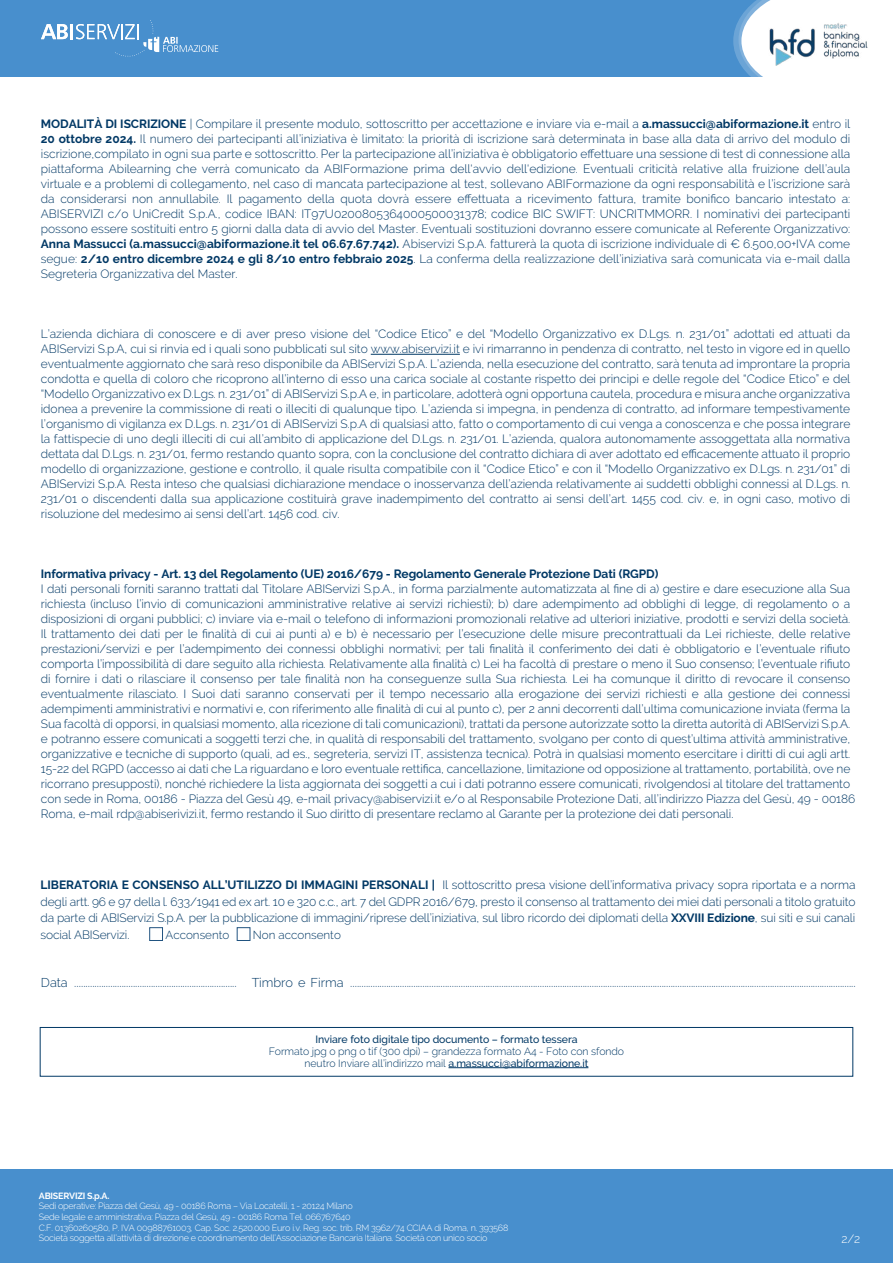
<style>
.page{position:relative;width:893px;height:1263px;background:#fff}
.page>*{position:absolute;margin:0;border:0;box-sizing:border-box;transform-origin:0 0}
.t1{font:300 12.75px "Raleway";color:#003865}
.t2{font:300 12px/15px "Raleway";letter-spacing:-.005em;color:#003865;text-align:justify}
.t3{font:700 12px "Raleway";letter-spacing:-.005em;color:#003865}
.t4{font:300 12px "Raleway";color:#fff}
.t5{font:300 11.7px "Raleway";color:#003865}
.t6{font:300 10.5px/12px "Raleway";letter-spacing:-.005em;color:#003865;text-align:center}
.t7{font:500 10.5px "Raleway";letter-spacing:-.005em;color:#003865}
.t8{font:300 9px/10.6px "Raleway";letter-spacing:-.025em;color:#fff}
.t9{font:700 9px "Raleway";letter-spacing:-.025em;color:#fff}
.s1{font-weight:700}
.s2{font-weight:500}
</style>
<div class="page">
<hr style="left:371px;top:354px;width:89px;height:1px;background:#003865">
<div style="left:0;top:1169px;width:893px;height:94px;background:#488fcd"></div>
<div style="left:40px;top:1027px;width:813px;height:50px;border:1px solid #003865"></div>
<hr style="left:448px;top:1067px;width:140px;height:1px;background:#003865">
<div style="left:0;top:0;width:892px;height:76px;background:#488fcd"></div>
<svg style="left:41px;top:20px;width:177px;height:37px"></svg>
<svg style="left:733px;top:0;width:159px;height:77px"></svg>
<img style="left:751px;top:0;width:135px;height:77px">
<div style="left:149px;top:927px;width:14px;height:14px;background:#fff;border:1px solid #215380"></div>
<div style="left:237px;top:927px;width:13px;height:14px;background:#fff;border:1px solid #215380"></div>
<p class="t2" style="left:41px;top:118px;width:811px"><span class="s1">MODALIT¿ DI ISCRIZIONE</span> | Compilare il presente modulo, sottoscritto per accettazione e inviare via e-mail a <span class="s1">a.massucci@abiformazione.it</span> entro il <span class="s1">20 ottobre 2024.</span> Il numero dei partecipanti allíiniziativa Ë limitato: la priorit‡ di iscrizione sar‡ determinata in base alla data di arrivo del modulo di iscrizione,compilato in ogni sua parte e sottoscritto. Per la partecipazione all’iniziativa è obbligatorio effettuare una sessione di test di connessione alla piattaforma Abilearning che verr‡ comunicato da ABIFormazione prima dell'avvio dell'edizione. Eventuali criticit‡ relative alla fruizione dellíaula virtuale e a problemi di collegamento, nel caso di mancata partecipazione al test, sollevano ABIFormazione da ogni responsabilit‡ e líiscrizione sar‡ da considerarsi non annullabile. Il pagamento della quota dovrà essere effettuata a ricevimento fattura, tramite bonifico bancario intestato a:<br>ABISERVIZI c/o UniCredit S.p.A., codice IBAN: IT97U0200805364000500031378; codice BIC SWIFT: UNCRITMMORR. I nominativi dei partecipanti possono essere sostituiti entro 5 giorni dalla data di avvio del Master. Eventuali sostituzioni dovranno essere comunicate al Referente Organizzativo:<br><span class="s1">Anna Massucci (a.massucci@abiformazione.it tel 06.67.67.742).</span> Abiservizi S.p.A. fatturer‡ la quota di iscrizione individuale di Ä 6.500,00+IVA come segue: <span class="s1">2/10 entro dicembre 2024 e gli 8/10 entro febbraio 2025</span>. La conferma della realizzazione dellíiniziativa sar‡ comunicata via e-mail dalla Segreteria Organizzativa del Master.</p>
<p class="t2" style="left:41px;top:328px;width:811px">Líazienda dichiara di conoscere e di aver preso visione del ìCodice Eticoî e del ìModello Organizzativo ex D.Lgs. n. 231/01î adottati ed attuati da ABIServizi S.p.A, cui si rinvia ed i quali sono pubblicati sul sito www.abiservizi.it e ivi rimarranno in pendenza di contratto, nel testo in vigore ed in quello eventualmente aggiornato che sar‡ reso disponibile da ABIServizi S.p.A. Líazienda, nella esecuzione del contratto, sar‡ tenuta ad improntare la propria condotta e quella di coloro che ricoprono allíinterno di esso una carica sociale al costante rispetto dei principi e delle regole del ìCodice Eticoî e del ìModello Organizzativo ex D.Lgs. n. 231/01î di ABIServizi S.p.A e, in particolare, adotter‡ ogni opportuna cautela, procedura e misura anche organizzativa idonea a prevenire la commissione di reati o illeciti di qualunque tipo. Líazienda si impegna, in pendenza di contratto, ad informare tempestivamente líorganismo di vigilanza ex D.Lgs. n. 231/01 di ABIServizi S.p.A di qualsiasi atto, fatto o comportamento di cui venga a conoscenza e che possa integrare la fattispecie di uno degli illeciti di cui allíambito di applicazione del D.Lgs. n. 231/01. Líazienda, qualora autonomamente assoggettata alla normativa dettata dal D.Lgs. n. 231/01, fermo restando quanto sopra, con la conclusione del contratto dichiara di aver adottato ed efficacemente attuato il proprio modello di organizzazione, gestione e controllo, il quale risulta compatibile con il ìCodice Eticoî e con il ìModello Organizzativo ex D.Lgs. n. 231/01î di ABIServizi S.p.A. Resta inteso che qualsiasi dichiarazione mendace o inosservanza dellíazienda relativamente ai suddetti obblighi connessi al D.Lgs. n.<br>231/01 o discendenti dalla sua applicazione costituir‡ grave inadempimento del contratto ai sensi dellíart. 1455 cod. civ. e, in ogni caso, motivo di risoluzione del medesimo ai sensi dellíart. 1456 cod. civ.</p>
<p class="t3" style="left:41px;top:567px;width:619px">Informativa privacy - Art. 13 del Regolamento (UE) 2016/679 - Regolamento Generale Protezione Dati (RGPD)</p>
<p class="t2" style="left:41px;top:582px;width:816px;text-align:left">I dati personali forniti saranno trattati dal Titolare ABIServizi S.p.A., in forma parzialmente automatizzata al fine di a) gestire e dare esecuzione alla Sua richiesta (incluso l’invio di comunicazioni amministrative relative ai servizi richiesti); b) dare adempimento ad obblighi di legge, di regolamento o a disposizioni di organi pubblici; c) inviare via e-mail o telefono di informazioni promozionali relative ad ulteriori iniziative, prodotti e servizi della società.<br>Il trattamento dei dati per le finalità di cui ai punti a) e b) è necessario per l’esecuzione delle misure precontrattuali da Lei richieste, delle relative prestazioni/servizi e per l’adempimento dei connessi obblighi normativi; per tali finalità il conferimento dei dati è obbligatorio e l’eventuale rifiuto comporta l’impossibilità di dare seguito alla richiesta. Relativamente alla finalità c) Lei ha facoltà di prestare o meno il Suo consenso; l’eventuale rifiuto di fornire i dati o rilasciare il consenso per tale finalità non ha conseguenze sulla Sua richiesta. Lei ha comunque il diritto di revocare il consenso eventualmente rilasciato. I Suoi dati saranno conservati per il tempo necessario alla erogazione dei servizi richiesti e alla gestione dei connessi adempimenti amministrativi e normativi e, con riferimento alle finalità di cui al punto c), per 2 anni decorrenti dall’ultima comunicazione inviata (ferma la Sua facoltà di opporsi, in qualsiasi momento, alla ricezione di tali comunicazioni), trattati da persone autorizzate sotto la diretta autorità di ABIServizi S.p.A. e potranno essere comunicati a soggetti terzi che, in qualit‡ di responsabili del trattamento, svolgano per conto di questíultima attivit‡ amministrative, organizzative e tecniche di supporto (quali, ad es., segreteria, servizi IT, assistenza tecnica). Potrà in qualsiasi momento esercitare i diritti di cui agli artt.<br>15-22 del RGPD (accesso ai dati che La riguardano e loro eventuale rettifica, cancellazione, limitazione od opposizione al trattamento, portabilità, ove ne ricorrano presupposti), nonché richiedere la lista aggiornata dei soggetti a cui i dati potranno essere comunicati, rivolgendosi al titolare del trattamento con sede in Roma, 00186 - Piazza del Ges˘ 49, e-mail privacy@abiservizi.it e/o al Responsabile Protezione Dati, allíindirizzo Piazza del Ges˘, 49 - 00186<br>Roma, e-mail rdp@abiserivizi.it, fermo restando il Suo diritto di presentare reclamo al Garante per la protezione dei dati personali.</p>
<p class="t2" style="left:40px;top:877px;width:817px;line-height:16.5px"><span class="s1">LIBERATORIA E CONSENSO ALLíUTILIZZO DI IMMAGINI PERSONALI |</span> Il sottoscritto presa visione dellíinformativa privacy sopra riportata e a norma degli artt. 96 e 97 della l. 633/1941 ed ex art. 10 e 320 c.c., art. 7 del GDPR 2016/679, presto il consenso al trattamento dei miei dati personali a titolo gratuito da parte di ABIServizi S.p.A. per la pubblicazione di immagini/riprese dellíiniziativa, sul libro ricordo dei diplomati della <span class="s1">XXVIII Edizione</span>, sui siti e sui canali social ABIServizi.</p>
<p class="t5" style="left:165px;top:930px;width:65px">Acconsento</p>
<p class="t5" style="left:253px;top:930px;width:89px">Non acconsento</p>
<p class="t1" style="left:41px;top:977px;width:816px">Data ........................................................................ Timbro e Firma ................................................................................................................................................................................................................................</p>
<p class="t7" style="left:315px;top:1035px;width:264px">Inviare foto digitale tipo documento ñ formato tessera</p>
<p class="t6" style="left:269px;top:1045px;width:357px">Formato jpg o png o tif (300 dpi) – grandezza formato A4 - Foto con sfondo neutro Inviare allíindirizzo mail <span class="s2">a.massucci@abiformazione.it</span></p>
<p class="t9" style="left:39px;top:1190px;width:72px">ABISERVIZI S.p.A.</p>
<p class="t8" style="left:39px;top:1201px;width:471px">Sedi operative: Piazza del Ges˘, 49 - 00186 Roma ñ Via Locatelli, 1 - 20124 Milano<br>Sede legale e amministrativa: Piazza del Ges˘, 49 - 00186 Roma Tel. 066767640<br>C.F. 01360260580, P. IVA 00988761003, Cap. Soc. 2.520.000 Euro i.v. Reg. soc. trib. RM 3962/74 CCIAA di Roma, n. 393568<br>Societ‡ soggetta allíattivit‡ di direzione e coordinamento dellíAssociazione Bancaria Italiana. Societ‡ con unico socio</p>
<p class="t4" style="left:842px;top:1234px;width:20px">2/2</p>
</div>
